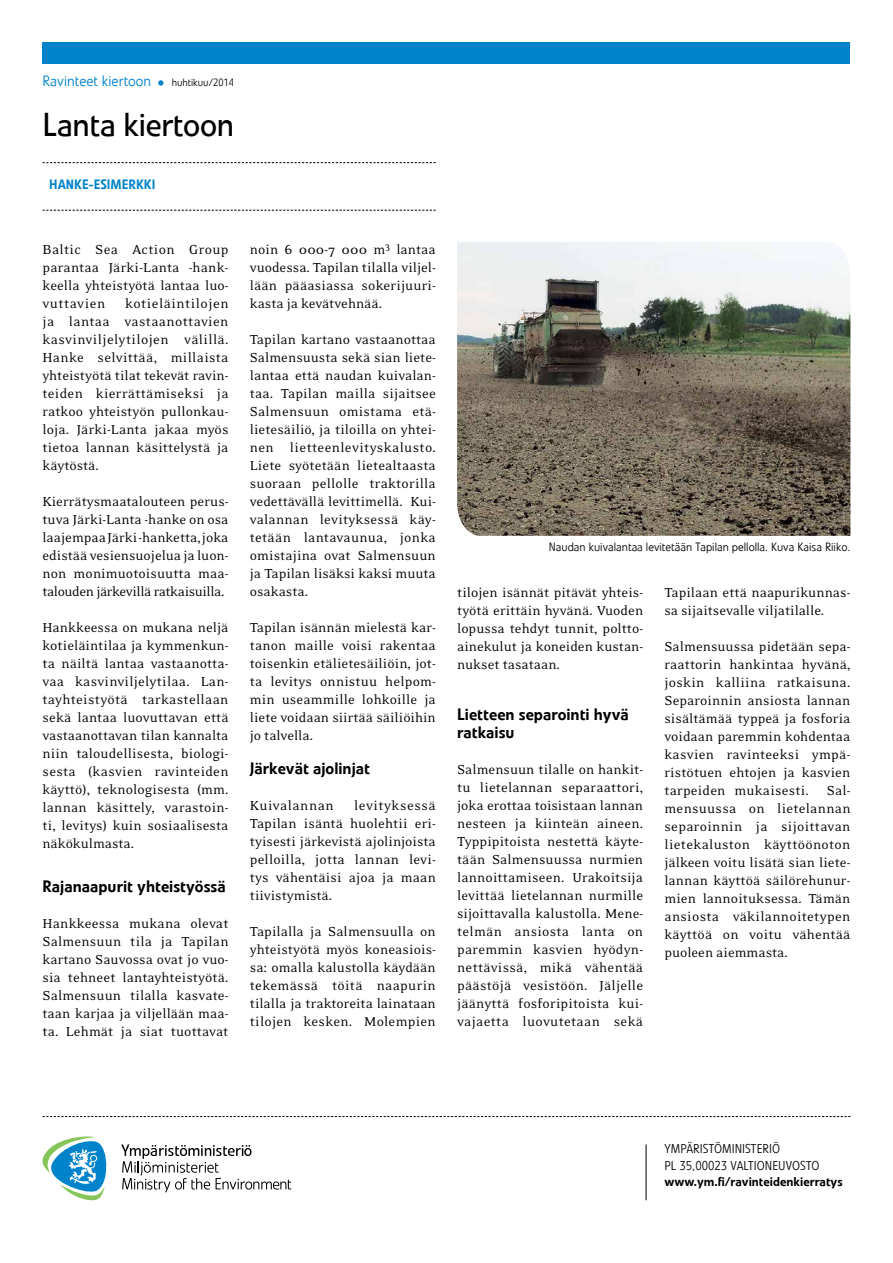
<style>
.page{position:relative;width:893px;height:1263px;background:#fff}
.page>*{position:absolute;margin:0;border:0;box-sizing:border-box;transform-origin:0 0}
.t1{font:33px "Veto Com";letter-spacing:-.01em;color:#000}
.t2{font:500 16.5px/18px "Veto Com";color:#000}
.t3{font:15px/18px "Eidetic Neo OT";color:#000;text-align:justify}
.t4{font:300 15px "Veto Com";color:#0083ca}
.t5{font:15px "Eidetic Neo OT";letter-spacing:.03em;color:#000}
.t6{font:500 13.5px "Veto Com";color:#0083ca}
.t7{font:300 12.75px/16.5px "Veto Com";color:#000}
.t8{font:500 12.75px "Veto Com";color:#000}
.t9{font:300 12px "Veto Com";color:#000}
.t10{font:300 10.5px "Veto Com";color:#000}
</style>
<div class="page">
<svg style="left:42px;top:1136px;width:65px;height:65px"></svg>
<svg style="left:121px;top:1144px;width:170px;height:48px"></svg>
<svg style="left:43px;top:1116px;width:807px;height:1px"></svg>
<hr style="left:646px;top:1144px;width:1px;height:56px;background:#000">
<svg style="left:158px;top:80px;width:6px;height:6px"></svg>
<div style="left:43px;top:43px;width:807px;height:21px;background:#0083ca"></div>
<img style="left:457px;top:242px;width:394px;height:294px">
<svg style="left:43px;top:162px;width:393px;height:1px"></svg>
<svg style="left:43px;top:210px;width:393px;height:1px"></svg>
<p class="t4" style="left:43px;top:72px;width:110px">Ravinteet kiertoon</p>
<p class="t10" style="left:172px;top:76px;width:64px">huhtikuu/2014</p>
<h1 class="t1" style="left:43px;top:105px;width:193px">Lanta kiertoon</h1>
<p class="t6" style="left:49px;top:176px;width:108px">HANKE-ESIMERKKI</p>
<p class="t3" style="left:43px;top:240px;width:188px">Baltic Sea Action Group parantaa Järki-Lanta -hank&shy;keella yhteistyötä lantaa luo&shy;vuttavien</p>
<p class="t3" style="left:43px;top:294px;width:188px;text-indent:83px">kotieläintilojen ja lantaa vastaanottavien kasvinviljelytilojen välillä.<br>Hanke selvittää, millaista yhteistyötä tilat tekevät ravin&shy;teiden kierrättämiseksi ja ratkoo yhteistyön pullonkau&shy;loja. Järki-Lanta jakaa myös tietoa lannan käsittelystä ja käytöstä.</p>
<p class="t3" style="left:43px;top:492px;width:188px">Kierrätysmaatalouteen perus&shy;tuva Järki-Lanta -hanke on osa laajempaa Järki -hanketta, joka edistää vesiensuojelua ja luon&shy;non monimuotoisuutta maa&shy;talouden järkevillä ratkaisuilla.</p>
<p class="t3" style="left:43px;top:618px;width:188px">Hankkeessa on mukana neljä kotieläintilaa ja kymmenkun&shy;ta näiltä lantaa vastaanotta&shy;vaa kasvinviljelytilaa. Lan&shy;tayhteistyötä tarkastellaan sekä lantaa luovuttavan että vastaanottavan tilan kannalta niin taloudellisesta, biologi&shy;sesta (kasvien ravinteiden käyttö), teknologisesta (mm. lannan käsittely, varastoin&shy;ti, levitys) kuin sosiaalisesta näkökulmasta.</p>
<p class="t2" style="left:43px;top:877px;width:185px">Rajanaapurit yhteistyössä</p>
<p class="t3" style="left:43px;top:915px;width:188px">Hankkeessa mukana olevat Salmensuun tila ja Tapilan kartano Sauvossa ovat jo vuo&shy;sia tehneet lantayhteistyötä.<br>Salmensuun tilalla kasvate&shy;taan karjaa ja viljellään maa&shy;ta. Lehmät ja siat tuottavat</p>
<p class="t3" style="left:250px;top:240px;width:188px">noin 6 000-7 000 m<sup>3</sup> lantaa vuodessa. Tapilan tilalla viljel&shy;lään pääasiassa sokerijuuri&shy;kasta ja kevätvehnää.</p>
<p class="t3" style="left:250px;top:330px;width:188px">Tapilan kartano vastaanottaa Salmensuusta sekä sian liete&shy;lantaa että naudan kuivalan&shy;taa. Tapilan mailla sijaitsee Salmensuun omistama etä&shy;lietesäiliö, ja tiloilla on yhtei&shy;nen lietteenlevityskalusto.<br>Liete syötetään lietealtaasta suoraan pellolle traktorilla vedettävällä levittimellä. Kui&shy;valannan levityksessä käy&shy;tetään lantavaunua, jonka omistajina ovat Salmensuun ja Tapilan lisäksi kaksi muuta osakasta.</p>
<p class="t3" style="left:250px;top:618px;width:188px">Tapilan isännän mielestä kar&shy;tanon maille voisi rakentaa toisenkin etälietesäiliöin, jot&shy;ta levitys onnistuu helpom&shy;min useammille lohkoille ja liete voidaan siirtää säiliöihin jo talvella.</p>
<p class="t2" style="left:250px;top:759px;width:122px">Järkevät ajolinjat</p>
<p class="t5" style="left:250px;top:798px;width:85px">Kuivalannan</p>
<p class="t3" style="left:250px;top:797px;width:188px;text-indent:104px">levityksessä Tapilan isäntä huolehtii eri&shy;tyisesti järkevistä ajolinjoista pelloilla, jotta lannan levi&shy;tys vähentäisi ajoa ja maan tiivistymistä.</p>
<p class="t3" style="left:250px;top:923px;width:188px">Tapilalla ja Salmensuulla on yhteistyötä myös koneasiois&shy;sa: omalla kalustolla käydään tekemässä töitä naapurin tilalla ja traktoreita lainataan tilojen kesken. Molempien</p>
<p class="t9" style="left:549px;top:539px;width:303px">Naudan kuivalantaa levitetään Tapilan pellolla. Kuva Kaisa Riiko.</p>
<p class="t3" style="left:457px;top:583px;width:188px">tilojen isännät pitävät yhteis&shy;työtä erittäin hyvänä. Vuoden lopussa tehdyt tunnit, poltto&shy;ainekulut ja koneiden kustan&shy;nukset tasataan.</p>
<p class="t2" style="left:457px;top:705px;width:173px">Lietteen separointi hyvä ratkaisu</p>
<p class="t3" style="left:457px;top:761px;width:188px">Salmensuun tilalle on hankit&shy;tu lietelannan separaattori, joka erottaa toisistaan lannan nesteen ja kiinteän aineen.<br>Typpipitoista nestettä käyte&shy;tään Salmensuussa nurmien lannoittamiseen. Urakoitsija levittää lietelannan nurmille sijoittavalla kalustolla. Mene&shy;telmän ansiosta lanta on paremmin kasvien hyödyn&shy;nettävissä, mikä vähentää päästöjä vesistöön. Jäljelle jäänyttä fosforipitoista kui&shy;vajaetta luovutetaan sekä</p>
<p class="t3" style="left:664px;top:583px;width:187px">Tapilaan että naapurikunnas&shy;sa sijaitsevalle viljatilalle.</p>
<p class="t3" style="left:664px;top:637px;width:188px">Salmensuussa pidetään sepa&shy;raattorin hankintaa hyvänä, joskin kalliina ratkaisuna.<br>Separoinnin ansiosta lannan sisältämää typpeä ja fosforia voidaan paremmin kohdentaa kasvien ravinteeksi ympä&shy;ristötuen ehtojen ja kasvien tarpeiden mukaisesti. Sal&shy;mensuussa on lietelannan separoinnin ja sijoittavan lietekaluston käyttöönoton jälkeen voitu lisätä sian liete&shy;lannan käyttöä säilörehunur&shy;mien lannoituksessa. Tämän ansiosta väkilannoitetypen käyttöä on voitu vähentää puoleen aiemmasta.</p>
<p class="t7" style="left:664px;top:1141px;width:157px">YMPÄRISTÖMINISTERIÖ<br>PL 35,00023 VALTIONEUVOSTO</p>
<p class="t8" style="left:664px;top:1174px;width:180px">www.ym.fi/ravinteidenkierratys</p>
</div>
